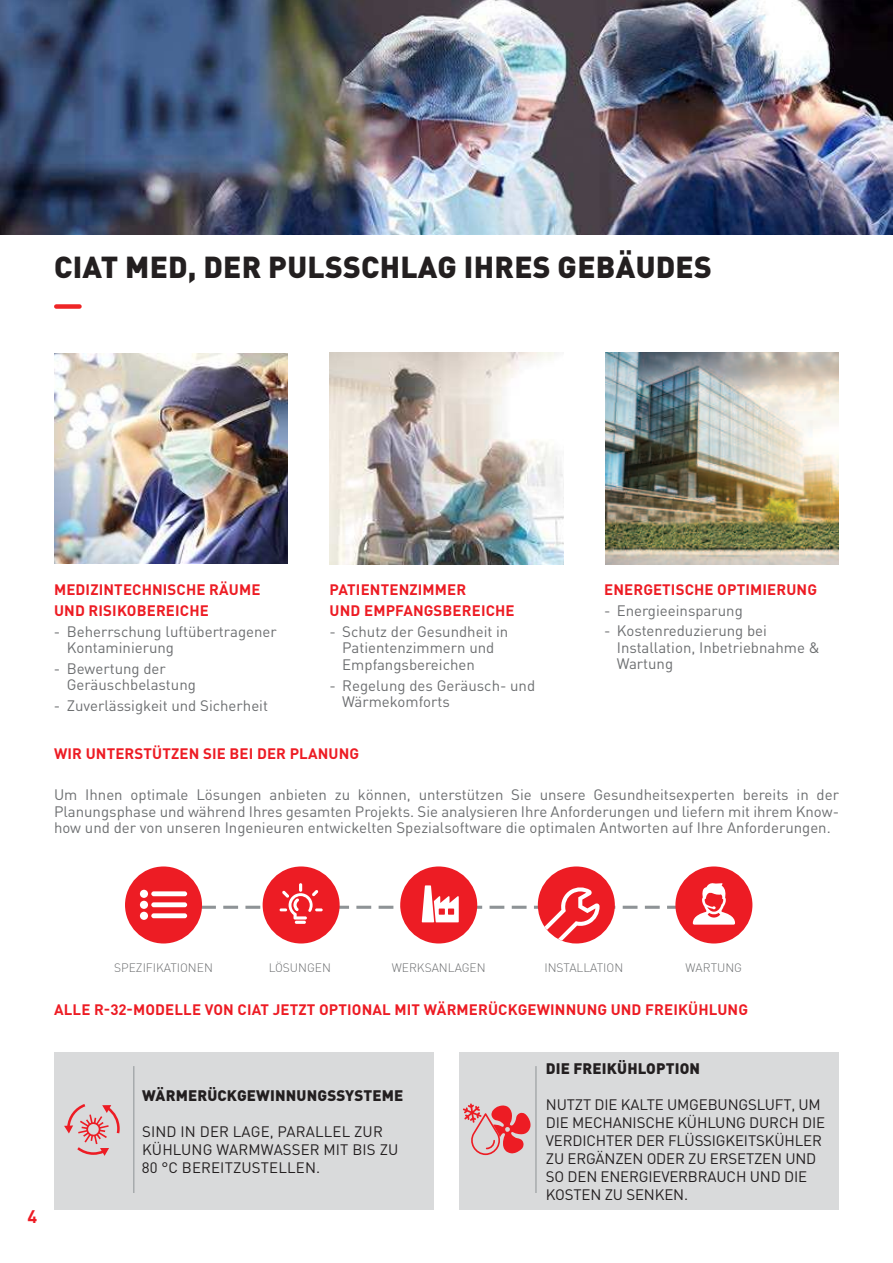
<style>
.page{position:relative;width:893px;height:1263px;background:#fff}
.page>*{position:absolute;margin:0;border:0;box-sizing:border-box;transform-origin:0 0}
.t1{font:900 30px "DIN Pro";letter-spacing:.01em;color:#231f20}
.t2{font:700 18px "DIN Pro";color:#ed1c24}
.t3{font:900 15.15px "DIN Pro";letter-spacing:.01em;color:#231f20}
.t4{font:15px/16.5px "DIN Pro";color:#6d6f71}
.t5{font:700 15px/21px "DIN Pro";letter-spacing:.01em;color:#ed1c24}
.t6{font:15px/18px "DIN Pro";letter-spacing:-.01em;color:#231f20}
.t7{font:15px/18px "DIN Pro";letter-spacing:.01em;color:#231f20}
.t8{font:300 12px "DIN";color:#6d6f71}
</style>
<div class="page">
<div style="left:125px;top:866px;width:77px;height:77px;background:#ed1c24;border-radius:50%"></div>
<div style="left:675px;top:866px;width:77px;height:77px;background:#ed1c24;border-radius:50%"></div>
<div style="left:151px;top:891px;width:36px;height:5px;background:#fff;border-radius:2px"></div>
<div style="left:140px;top:890px;width:8px;height:8px;background:#fff;border-radius:50%"></div>
<div style="left:151px;top:902px;width:36px;height:5px;background:#fff;border-radius:2px"></div>
<div style="left:140px;top:901px;width:8px;height:8px;background:#fff;border-radius:50%"></div>
<div style="left:151px;top:913px;width:36px;height:5px;background:#fff;border-radius:2px"></div>
<div style="left:140px;top:912px;width:8px;height:8px;background:#fff;border-radius:50%"></div>
<svg style="left:179px;top:866px;width:556px;height:77px"></svg>
<img style="left:54px;top:354px;width:234px;height:210px">
<img style="left:330px;top:352px;width:233px;height:213px">
<img style="left:605px;top:352px;width:234px;height:213px">
<div style="left:459px;top:1052px;width:379px;height:157px;background:#d9dadb"></div>
<div style="left:54px;top:1052px;width:380px;height:157px;background:#d9dadb"></div>
<div style="left:56px;top:304px;width:24px;height:5px;background:#ee2526"></div>
<hr style="left:536px;top:1066px;width:1px;height:127px;background:#8e9396">
<hr style="left:133px;top:1066px;width:1px;height:127px;background:#8e9396">
<img style="left:0;top:0;width:893px;height:235px">
<svg style="left:463px;top:1103px;width:68px;height:52px"></svg>
<svg style="left:64px;top:1104px;width:56px;height:52px"></svg>
<h1 class="t1" style="left:54px;top:250px;width:659px">CIAT MED, DER PULSSCHLAG IHRES GEBÄUDES</h1>
<p class="t5" style="left:54px;top:579px;width:208px">MEDIZINTECHNISCHE RÄUME<br>UND RISIKOBEREICHE</p>
<p class="t4" style="left:67px;top:624px;width:212px;text-indent:-13px">- Beherrschung luftübertragener<br>Kontaminierung</p>
<p class="t4" style="left:67px;top:661px;width:131px;text-indent:-13px">- Bewertung der<br>Geräuschbelastung</p>
<p class="t4" style="left:54px;top:698px;width:216px">- Zuverlässigkeit und Sicherheit</p>
<p class="t5" style="left:330px;top:579px;width:187px">PATIENTENZIMMER<br>UND EMPFANGSBEREICHE</p>
<p class="t4" style="left:342px;top:624px;width:168px;text-indent:-13px">- Schutz der Gesundheit in<br>Patientenzimmern und<br>Empfangsbereichen</p>
<p class="t4" style="left:342px;top:677px;width:194px;text-indent:-13px">- Regelung des Geräusch- und<br>Wärmekomforts</p>
<p class="t5" style="left:604px;top:579px;width:214px">ENERGETISCHE OPTIMIERUNG</p>
<p class="t4" style="left:604px;top:603px;width:140px">- Energieeinsparung</p>
<p class="t4" style="left:617px;top:623px;width:205px;text-indent:-13px">- Kostenreduzierung bei<br>Installation, Inbetriebnahme &amp;<br>Wartung</p>
<p class="t5" style="left:54px;top:743px;width:307px">WIR UNTERSTÜTZEN SIE BEI DER PLANUNG</p>
<p class="t4" style="left:54px;top:787px;width:786px;text-align:justify">Um Ihnen optimale Lösungen anbieten zu können, unterstützen Sie unsere Gesundheitsexperten bereits in der Planungsphase und während Ihres gesamten Projekts. Sie analysieren Ihre Anforderungen und liefern mit ihrem Know&shy;how und der von unseren Ingenieuren entwickelten Spezialsoftware die optimalen Antworten auf Ihre Anforderungen.</p>
<p class="t8" style="left:114px;top:961px;width:100px">SPEZIFIKATIONEN</p>
<p class="t8" style="left:269px;top:961px;width:64px">LÖSUNGEN</p>
<p class="t8" style="left:392px;top:961px;width:95px">WERKSANLAGEN</p>
<p class="t8" style="left:544px;top:961px;width:80px">INSTALLATION</p>
<p class="t8" style="left:686px;top:961px;width:58px">WARTUNG</p>
<p class="t5" style="left:54px;top:999px;width:695px">ALLE R-32-MODELLE VON CIAT JETZT OPTIONAL MIT WÄRMERÜCKGEWINNUNG UND FREIKÜHLUNG</p>
<p class="t2" style="left:27px;top:1206px;width:11px">4</p>
<p class="t3" style="left:142px;top:1087px;width:263px">WÄRMERÜCKGEWINNUNGSSYSTEME</p>
<p class="t7" style="left:142px;top:1123px;width:258px">SIND IN DER LAGE, PARALLEL ZUR<br>KÜHLUNG WARMWASSER MIT BIS ZU<br>80 °C BEREITZUSTELLEN.</p>
<p class="t3" style="left:546px;top:1060px;width:156px">DIE FREIKÜHLOPTION</p>
<p class="t6" style="left:546px;top:1096px;width:281px">NUTZT DIE KALTE UMGEBUNGSLUFT, UM<br>DIE MECHANISCHE KÜHLUNG DURCH DIE<br>VERDICHTER DER FLÜSSIGKEITSKÜHLER<br>ZU ERGÄNZEN ODER ZU ERSETZEN UND<br>SO DEN ENERGIEVERBRAUCH UND DIE<br>KOSTEN ZU SENKEN.</p>
</div>
